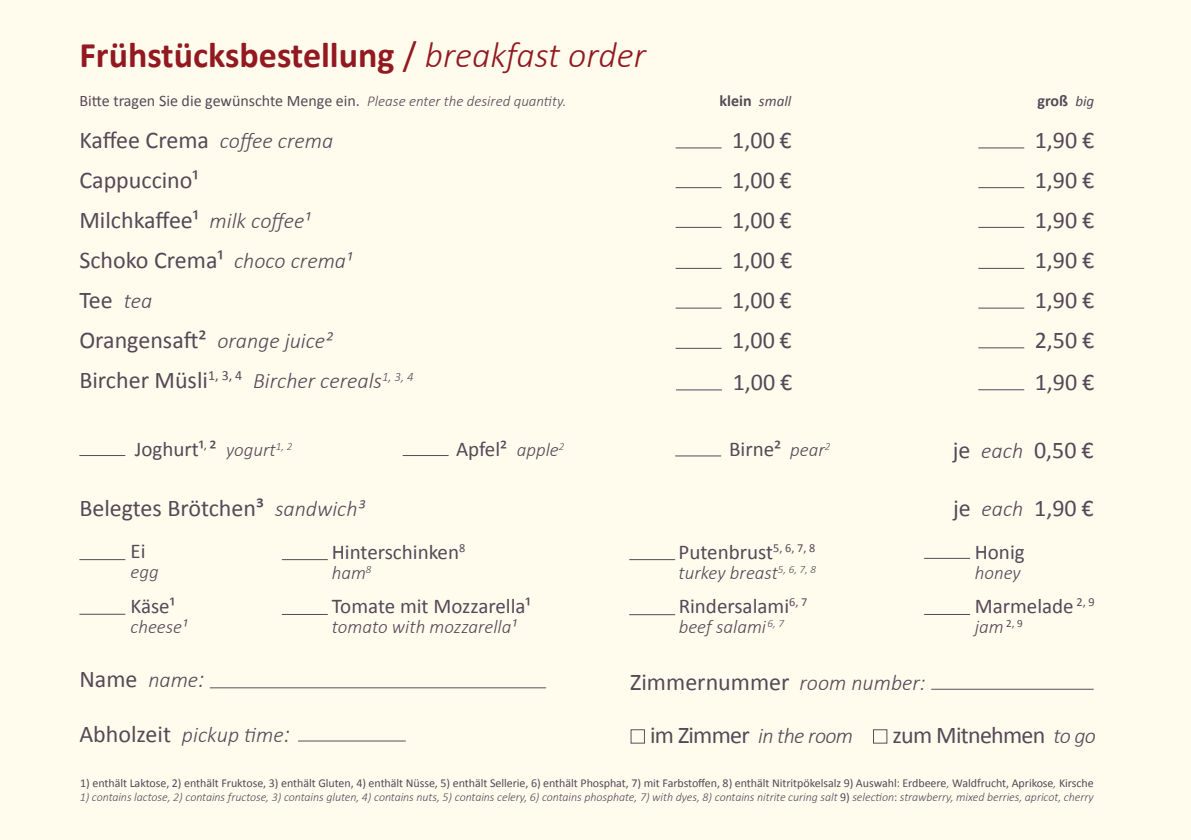
<style>
.page{position:relative;width:1191px;height:840px;background:#fff}
.page>*{position:absolute;margin:0;border:0;box-sizing:border-box;transform-origin:0 0}
.Fragen{font:700 36px "Calibri";color:#931921}
.inhalt_text{font:24px/40px "Calibri";color:#544957;text-align:justify}
.inhalt_text-2{font:24px "Calibri";letter-spacing:-.03em;color:#544957}
.inhalt_text-3{font:italic 300 22px "Calibri";color:#544957}
.inhalt_text-4{font:italic 300 22px "Calibri";letter-spacing:-.03em;color:#544957}
.inhalt_text-5{font:21px "Calibri";color:#544957}
.inhalt_text-6{font:italic 300 19px "Calibri";color:#544957}
.inhalt_text-7{font:16px "Calibri";color:#544957}
.Frage_englisch{font:700 16px "Calibri";color:#544957}
.inhalt_text-8{font:italic 300 12px "Calibri";letter-spacing:-.005em;color:#544957}
.inhalt_text-9{font:12px "Calibri";letter-spacing:-.005em;color:#544957}
.s1{font-weight:400}
.s2{font-weight:300;font-style:italic}
.s3{font-weight:300;font-style:italic;font-size:15px}
.s4{font-weight:300;font-style:italic;font-size:22px}
.s5{font-weight:400;font-style:normal;font-size:24px}
.s6{font-weight:400;font-style:italic;font-size:15px}
.s7{font-weight:300;font-style:italic;font-size:19px}
.s8{font-size:24px}
.s9{font-weight:400;font-style:normal}
</style>
<div class="page">
<div style="left:0;top:0;width:1191px;height:839px;background:#fffcee"></div>
<hr style="left:210px;top:687px;width:336px;height:1px;background:#594e5c">
<hr style="left:298px;top:740px;width:108px;height:1px;background:#594e5c">
<hr style="left:931px;top:688px;width:162px;height:1px;background:#594e5c">
<hr style="left:924px;top:557px;width:46px;height:1px;background:#544957">
<hr style="left:924px;top:613px;width:46px;height:1px;background:#544957">
<hr style="left:79px;top:613px;width:46px;height:1px;background:#544957">
<hr style="left:282px;top:613px;width:46px;height:1px;background:#544957">
<hr style="left:79px;top:559px;width:46px;height:1px;background:#544957">
<hr style="left:978px;top:147px;width:46px;height:1px;background:#544957">
<hr style="left:675px;top:147px;width:46px;height:1px;background:#544957">
<hr style="left:978px;top:307px;width:46px;height:1px;background:#544957">
<hr style="left:978px;top:227px;width:46px;height:1px;background:#544957">
<hr style="left:675px;top:227px;width:46px;height:1px;background:#544957">
<hr style="left:978px;top:268px;width:46px;height:1px;background:#544957">
<hr style="left:675px;top:268px;width:46px;height:1px;background:#544957">
<hr style="left:978px;top:187px;width:46px;height:1px;background:#544957">
<hr style="left:675px;top:187px;width:46px;height:1px;background:#544957">
<hr style="left:675px;top:307px;width:46px;height:1px;background:#544957">
<hr style="left:675px;top:347px;width:46px;height:1px;background:#544957">
<hr style="left:978px;top:347px;width:46px;height:1px;background:#544957">
<div style="left:630px;top:729px;width:15px;height:14px;border:1px solid #594e5c"></div>
<div style="left:873px;top:729px;width:14px;height:14px;border:1px solid #594e5c"></div>
<hr style="left:978px;top:389px;width:46px;height:1px;background:#544957">
<hr style="left:676px;top:389px;width:46px;height:1px;background:#544957">
<hr style="left:629px;top:559px;width:46px;height:1px;background:#544957">
<hr style="left:629px;top:613px;width:46px;height:1px;background:#544957">
<hr style="left:282px;top:559px;width:46px;height:1px;background:#544957">
<hr style="left:79px;top:455px;width:46px;height:1px;background:#544957">
<hr style="left:403px;top:455px;width:45px;height:1px;background:#544957">
<hr style="left:675px;top:455px;width:46px;height:1px;background:#544957">
<p class="Fragen" style="left:79px;top:29px;width:568px">Frühstücksbestellung <span class="s1">/</span> <span class="s2">breakfast order</span></p>
<p class="inhalt_text-7" style="left:79px;top:90px;width:488px">Bitte tragen Sie die gewünschte Menge ein. <span class="s3">Please enter the desired quantity.</span></p>
<p class="inhalt_text" style="left:79px;top:119px;width:255px">Kaffee Crema <span class="s4">coffee crema</span></p>
<p class="inhalt_text" style="left:79px;top:159px;width:121px">Cappuccino¹</p>
<p class="inhalt_text" style="left:79px;top:199px;width:232px">Milchkaffee¹ <span class="s4">milk coffee¹</span></p>
<p class="inhalt_text" style="left:79px;top:239px;width:273px">Schoko Crema¹ <span class="s4">choco crema¹</span></p>
<p class="inhalt_text" style="left:79px;top:279px;width:74px">Tee <span class="s4">tea</span></p>
<p class="inhalt_text" style="left:79px;top:319px;width:255px">Orangensaft² <span class="s4">orange juice²</span></p>
<p class="inhalt_text-3" style="left:79px;top:367px;width:336px"><span class="s5">Bircher Müsli</span><sup>1,</sup> <sup>3,</sup> <sup>4</sup> Bircher cereals<sup>1,</sup> <sup>3,</sup> <sup>4</sup></p>
<p class="Frage_englisch" style="left:719px;top:90px;width:73px">klein <span class="s6">small</span></p>
<p class="Frage_englisch" style="left:1037px;top:90px;width:58px">groß <span class="s6">big</span></p>
<p class="inhalt_text" style="left:732px;top:119px;width:61px">1,00 € 1,00 € 1,00 €</p>
<p class="inhalt_text" style="left:732px;top:239px;width:62px">1,00 €<br>1,00 €</p>
<p class="inhalt_text" style="left:732px;top:319px;width:61px">1,00 €</p>
<p class="inhalt_text" style="left:1034px;top:119px;width:61px">1,90 € 1,90 € 1,90 €</p>
<p class="inhalt_text" style="left:1034px;top:239px;width:61px">1,90 €<br>1,90 €</p>
<p class="inhalt_text" style="left:1034px;top:319px;width:61px">2,50 €</p>
<p class="inhalt_text" style="left:732px;top:361px;width:61px">1,00 €</p>
<p class="inhalt_text" style="left:1034px;top:361px;width:61px">1,90 €</p>
<p class="inhalt_text-5" style="left:135px;top:434px;width:159px">Joghurt¹<sup>,</sup> ² <span class="s7">yogurt</span><sup>1,</sup> <sup>2</sup></p>
<p class="inhalt_text-5" style="left:456px;top:434px;width:110px">Apfel² <span class="s7">apple</span><sup>2</sup></p>
<p class="inhalt_text-5" style="left:729px;top:434px;width:103px">Birne² <span class="s7">pear</span><sup>2</sup></p>
<p class="inhalt_text" style="left:952px;top:429px;width:142px">je <span class="s4">each</span> 0,50 €</p>
<p class="inhalt_text" style="left:79px;top:487px;width:287px">Belegtes Brötchen³ <span class="s4">sandwich³</span></p>
<p class="inhalt_text" style="left:953px;top:487px;width:142px">je <span class="s4">each</span> 1,90 €</p>
<p class="inhalt_text-5" style="left:130px;top:535px;width:17px">Ei</p>
<p class="inhalt_text-6" style="left:130px;top:559px;width:30px">egg</p>
<p class="inhalt_text-5" style="left:130px;top:591px;width:46px">Käse¹</p>
<p class="inhalt_text-6" style="left:130px;top:615px;width:58px">cheese¹</p>
<p class="inhalt_text-5" style="left:332px;top:537px;width:135px">Hinterschinken<sup>8</sup></p>
<p class="inhalt_text-6" style="left:332px;top:560px;width:41px">ham<sup>8</sup></p>
<p class="inhalt_text-5" style="left:332px;top:591px;width:200px">Tomate mit Mozzarella¹</p>
<p class="inhalt_text-6" style="left:332px;top:615px;width:186px">tomato with mozzarella¹</p>
<p class="inhalt_text-5" style="left:678px;top:537px;width:138px">Putenbrust<sup>5,</sup> <sup>6,</sup> <sup>7,</sup> <sup>8</sup></p>
<p class="inhalt_text-6" style="left:678px;top:560px;width:139px">turkey breast<sup>5,</sup> <sup>6,</sup> <sup>7,</sup> <sup>8</sup></p>
<p class="inhalt_text-5" style="left:678px;top:591px;width:130px">Rindersalami<sup>6,</sup> <sup>7</sup></p>
<p class="inhalt_text-6" style="left:678px;top:614px;width:107px">beef salami <sup>6,</sup> <sup>7</sup></p>
<p class="inhalt_text" style="left:79px;top:657px;width:127px">Name <span class="s4">name</span><span class="s2">:</span></p>
<p class="inhalt_text" style="left:630px;top:660px;width:297px">Zimmernummer <span class="s4">room number:</span></p>
<p class="inhalt_text-5" style="left:974px;top:537px;width:51px">Honig</p>
<p class="inhalt_text-6" style="left:974px;top:560px;width:47px">honey</p>
<p class="inhalt_text-5" style="left:974px;top:591px;width:121px">Marmelade <sup>2,</sup> <sup>9</sup></p>
<p class="inhalt_text-6" style="left:974px;top:615px;width:49px">jam <sup>2,</sup> <sup>9</sup></p>
<p class="inhalt_text-3" style="left:79px;top:720px;width:212px"><span class="s5">Abholzeit</span> pickup time<span class="s8">:</span></p>
<p class="inhalt_text-4" style="left:650px;top:722px;width:205px"><span class="s5">im Zimmer</span> in the room</p>
<p class="inhalt_text-2" style="left:892px;top:718px;width:205px">zum Mitnehmen <span class="s4">to go</span></p>
<p class="inhalt_text-9" style="left:80px;top:773px;width:1015px">1) enthält Laktose, 2) enthält Fruktose, 3) enthält Gluten, 4) enthält Nüsse, 5) enthält Sellerie, 6) enthält Phosphat, 7) mit Farbstoffen, 8) enthält Nitritpökelsalz 9) Auswahl: Erdbeere<span class="s2">,</span> Waldfrucht, Aprikose<span class="s2">,</span> Kirsche</p>
<p class="inhalt_text-8" style="left:80px;top:789px;width:1015px">1) contains lactose, 2) contains fructose, 3) contains gluten, 4) contains nuts, 5) contains celery, 6) contains phosphate, 7) with dyes, 8) contains nitrite curing salt <span class="s9">9)</span> selection<span class="s9">:</span> strawberry, mixed berries, apricot, cherry</p>
</div>
